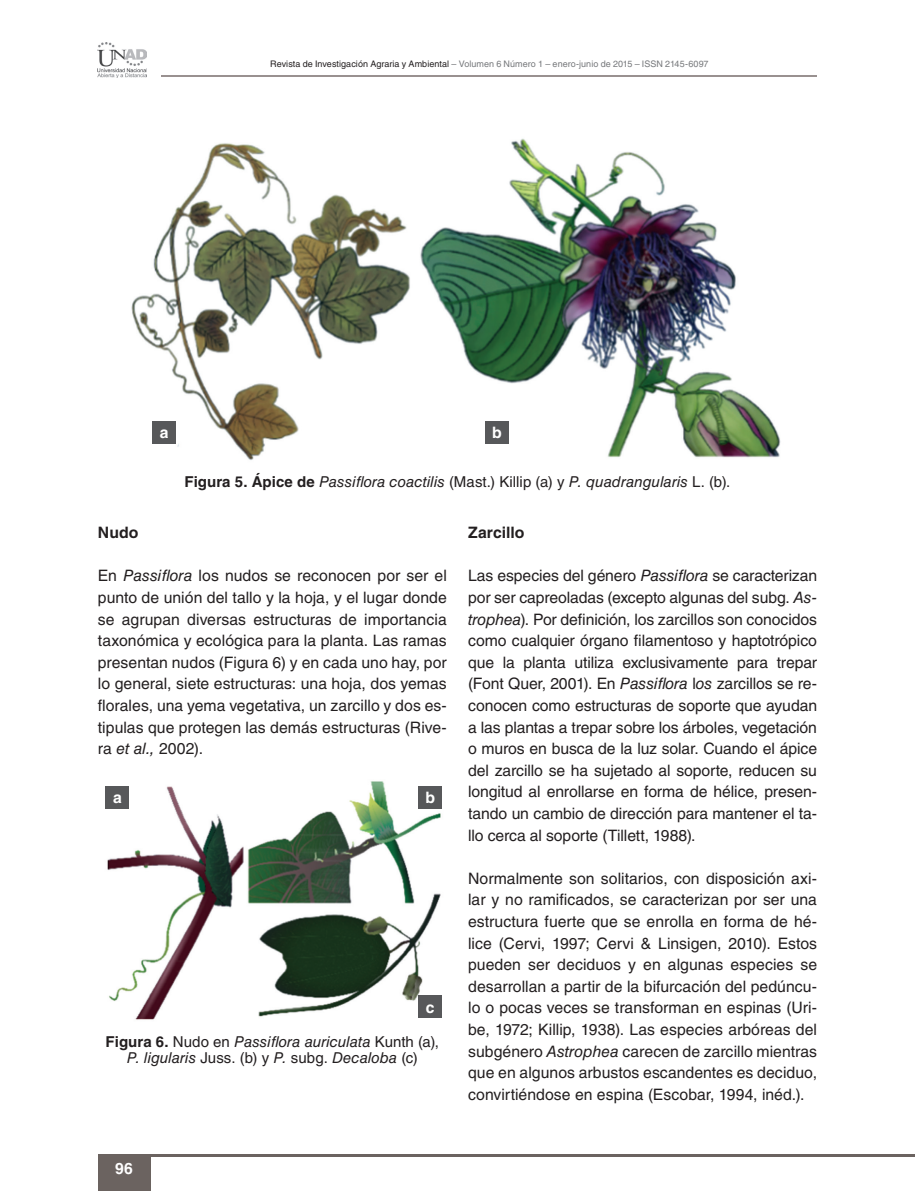
<style>
.page{position:relative;width:915px;height:1191px;background:#fff}
.page>*{position:absolute;margin:0;border:0;box-sizing:border-box;transform-origin:0 0}
.t1{font:15.75px/21.6px "Helvetica LT Std";color:#231f20;text-align:justify}
.t2{font:700 15.75px "Helvetica LT Std";letter-spacing:.005em;color:#231f20}
.t3{font:700 15.75px "Helvetica LT Std";color:#fff}
.t4{font:italic 15px/16.2px "Helvetica LT Std";color:#231f20;text-align:center}
.t5{font:9px "Helvetica LT Std";letter-spacing:.005em;color:#76787b}
.s1{color:#231f20}
.s2{font-weight:700;font-style:normal}
.s3{font-style:normal}
.s4{font-style:italic}
</style>
<div class="page">
<hr style="left:162px;top:76px;width:654px;height:1px;background:#999190">
<img style="left:98px;top:42px;width:48px;height:36px">
<img style="left:131px;top:138px;width:650px;height:322px">
<img style="left:105px;top:781px;width:337px;height:239px">
<div style="left:485px;top:421px;width:24px;height:22px;background:#57585a"></div>
<div style="left:152px;top:421px;width:24px;height:22px;background:#57585a"></div>
<div style="left:418px;top:786px;width:24px;height:22px;background:#57585a"></div>
<div style="left:105px;top:786px;width:24px;height:22px;background:#57585a"></div>
<div style="left:418px;top:995px;width:24px;height:23px;background:#57585a"></div>
<div style="left:98px;top:1155px;width:52px;height:36px;background:#6b6360"></div>
<hr style="left:98px;top:1154px;width:816px;height:2px;background:#6b6360">
<p class="t5" style="left:270px;top:59px;width:440px"><span class="s1">Revista de Investigación Agraria y Ambiental</span> – Volumen 6 Número 1 – enero-junio de 2015 – ISSN 2145-6097</p>
<p class="t3" style="left:160px;top:423px;width:10px">a</p>
<p class="t3" style="left:492px;top:423px;width:11px">b</p>
<p class="t4" style="left:184px;top:473px;width:547px"><span class="s2">Figura 5. Ápice de</span> Passiflora coactilis <span class="s3">(Mast.) Killip (a) y</span> P. quadrangularis <span class="s3">L. (b).</span></p>
<p class="t2" style="left:98px;top:523px;width:42px">Nudo</p>
<p class="t1" style="left:98px;top:565px;width:350px">En <span class="s4">Passiflora</span> los nudos se reconocen por ser el punto de unión del tallo y la hoja, y el lugar donde se agrupan diversas estructuras de importancia taxonómica y ecológica para la planta. Las ramas presentan nudos (Figura 6) y en cada uno hay, por lo general, siete estructuras: una hoja, dos yemas florales, una yema vegetativa, un zarcillo y dos es&shy;tipulas que protegen las demás estructuras (Rive&shy;ra <span class="s4">et al.,</span> 2002).</p>
<p class="t3" style="left:113px;top:788px;width:10px">a</p>
<p class="t3" style="left:425px;top:788px;width:11px">b</p>
<p class="t3" style="left:425px;top:997px;width:10px">c</p>
<p class="t4" style="left:106px;top:1033px;width:335px"><span class="s2">Figura 6.</span> <span class="s3">Nudo en</span> Passiflora auriculata <span class="s3">Kunth (a),<br></span>P. ligularis <span class="s3">Juss. (b) y</span> P. <span class="s3">subg.</span> Decaloba <span class="s3">(c)</span></p>
<p class="t2" style="left:468px;top:523px;width:58px">Zarcillo</p>
<p class="t1" style="left:468px;top:565px;width:350px">Las especies del género <span class="s4">Passiflora</span> se caracterizan por ser capreoladas (excepto algunas del subg. <span class="s4">As&shy;trophea</span>). Por definición, los zarcillos son conocidos como cualquier órgano filamentoso y haptotrópico que la planta utiliza exclusivamente para trepar (Font Quer, 2001). En <span class="s4">Passiflora</span> l<span class="s4">os</span> zarcillos se re&shy;conocen como estructuras de soporte que ayudan a las plantas a trepar sobre los árboles, vegetación o muros en busca de la luz solar. Cuando el ápice del zarcillo se ha sujetado al soporte, reducen su longitud al enrollarse en forma de hélice, presen&shy;tando un cambio de dirección para mantener el ta&shy;llo cerca al soporte (Tillett, 1988).</p>
<p class="t1" style="left:468px;top:867px;width:350px">Normalmente son solitarios, con disposición axi&shy;lar y no ramificados, se caracterizan por ser una estructura fuerte que se enrolla en forma de hé&shy;lice (Cervi, 1997; Cervi &amp; Linsigen, 2010). Estos pueden ser deciduos y en algunas especies se desarrollan a partir de la bifurcación del pedúncu&shy;lo o pocas veces se transforman en espinas (Uri&shy;be, 1972; Killip, 1938). Las especies arbóreas del subgénero <span class="s4">Astrophea</span> carecen de zarcillo mientras que en algunos arbustos escandentes es deciduo, convirtiéndose en espina (Escobar, 1994, inéd.).</p>
<p class="t3" style="left:115px;top:1158px;width:19px">96</p>
</div>
